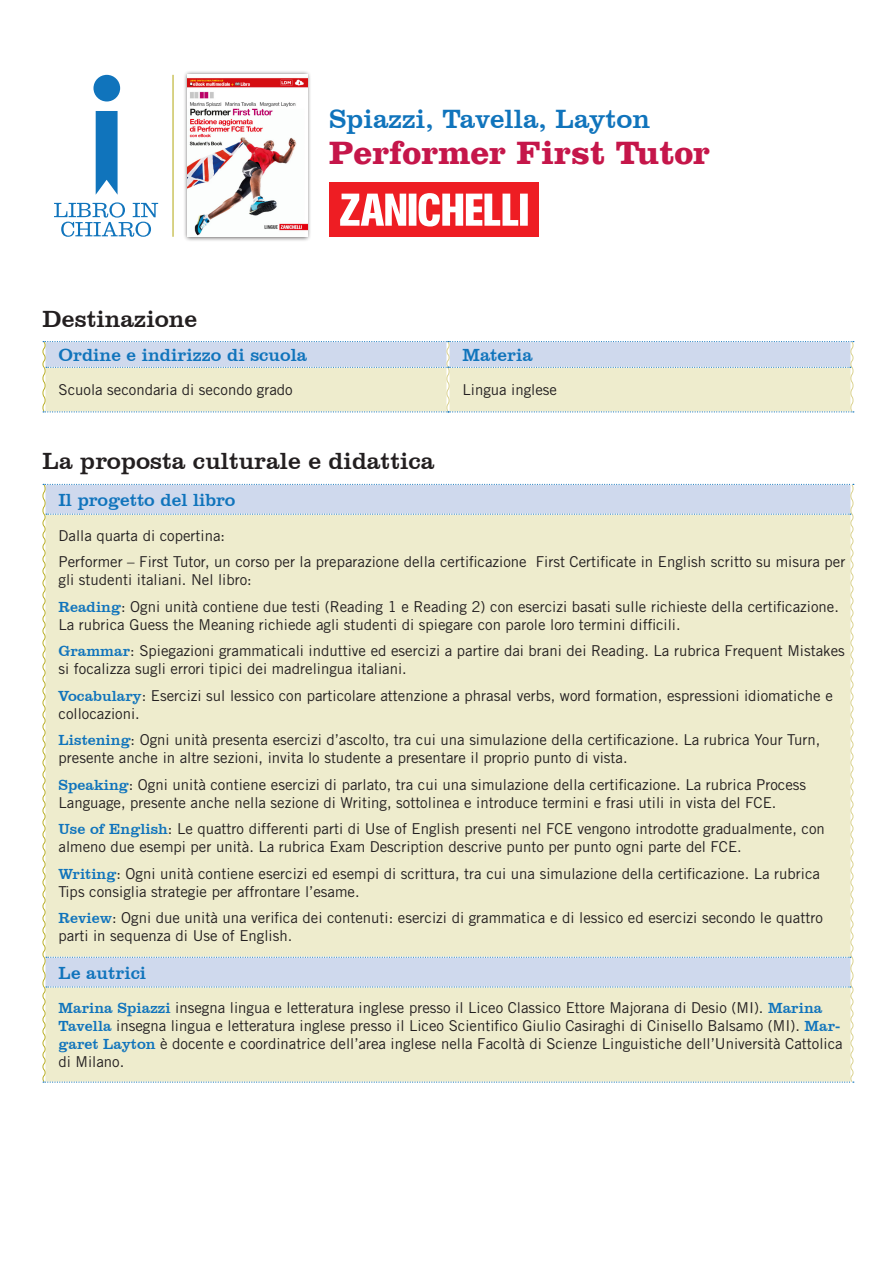
<style>
.page{position:relative;width:893px;height:1263px;background:#fff}
.page>*{position:absolute;margin:0;border:0;box-sizing:border-box;transform-origin:0 0}
.t1{font:700 33.9px "Clarendon LT";color:#c5164a}
.t2{font:27.15px "Clarendon BT";color:#1074bc}
.t3{font:24px "Clarendon BT";color:#231f20}
.t4{font:18px "Clarendon BT";color:#1074bc}
.t5{font:15px/18px "Trade Gothic LT Std";color:#231f20}
.s1{font-family:"Clarendon BT";color:#1074bc}
</style>
<div class="page">
<svg style="left:42px;top:341px;width:812px;height:71px;background:#e0e4d9"></svg>
<svg style="left:42px;top:484px;width:812px;height:599px;background:#eae9d0"></svg>
<hr style="left:172px;top:75px;width:2px;height:162px;background:#bbb12a">
<svg style="left:96px;top:111px;width:22px;height:84px;background:#2a83c3"></svg>
<div style="left:93px;top:75px;width:27px;height:26px;background:#1074bc;border-radius:50%"></div>
<svg style="left:54px;top:202px;width:104px;height:35px"></svg>
<div style="left:183px;top:70px;width:129px;height:171px;background:#231f20;opacity:.75"></div>
<img style="left:188px;top:75px;width:119px;height:162px">
<div style="left:329px;top:182px;width:210px;height:55px;background:#ee1d23"></div>
<svg style="left:340px;top:193px;width:188px;height:33px"></svg>
<p class="t2" style="left:329px;top:102px;width:323px">Spiazzi, Tavella, Layton</p>
<p class="t1" style="left:329px;top:132px;width:383px">Performer First Tutor</p>
<p class="t3" style="left:43px;top:303px;width:156px">Destinazione</p>
<p class="t4" style="left:59px;top:344px;width:250px">Ordine e indirizzo di scuola</p>
<p class="t4" style="left:462px;top:344px;width:72px">Materia</p>
<p class="t5" style="left:59px;top:380px;width:236px">Scuola secondaria di secondo grado</p>
<p class="t5" style="left:462px;top:380px;width:96px">Lingua inglese</p>
<p class="t3" style="left:43px;top:446px;width:393px">La proposta culturale e didattica</p>
<p class="t4" style="left:59px;top:489px;width:178px">Il progetto del libro</p>
<p class="t5" style="left:59px;top:526px;width:168px">Dalla quarta di copertina:</p>
<p class="t5" style="left:59px;top:553px;width:788px">Performer – First Tutor, un corso per la preparazione della certificazione First Certificate in English scritto su misura per gli studenti italiani. Nel libro:</p>
<p class="t5" style="left:59px;top:597px;width:782px"><span class="s1">Reading</span>: Ogni unità contiene due testi (Reading 1 e Reading 2) con esercizi basati sulle richieste della certificazione.<br>La rubrica Guess the Meaning richiede agli studenti di spiegare con parole loro termini difficili.</p>
<p class="t5" style="left:59px;top:642px;width:788px"><span class="s1">Grammar</span>: Spiegazioni grammaticali induttive ed esercizi a partire dai brani dei Reading. La rubrica Frequent Mistakes si focalizza sugli errori tipici dei madrelingua italiani.</p>
<p class="t5" style="left:59px;top:686px;width:776px"><span class="s1">Vocabulary</span>: Esercizi sul lessico con particolare attenzione a phrasal verbs, word formation, espressioni idiomatiche e collocazioni.</p>
<p class="t5" style="left:59px;top:731px;width:763px"><span class="s1">Listening</span>: Ogni unità presenta esercizi d’ascolto, tra cui una simulazione della certificazione. La rubrica Your Turn, presente anche in altre sezioni, invita lo studente a presentare il proprio punto di vista.</p>
<p class="t5" style="left:59px;top:775px;width:749px"><span class="s1">Speaking</span>: Ogni unità contiene esercizi di parlato, tra cui una simulazione della certificazione. La rubrica Process<br>Language, presente anche nella sezione di Writing, sottolinea e introduce termini e frasi utili in vista del FCE.</p>
<p class="t5" style="left:59px;top:820px;width:768px"><span class="s1">Use of English</span>: Le quattro differenti parti di Use of English presenti nel FCE vengono introdotte gradualmente, con almeno due esempi per unità. La rubrica Exam Description descrive punto per punto ogni parte del FCE.</p>
<p class="t5" style="left:59px;top:864px;width:763px"><span class="s1">Writing</span>: Ogni unità contiene esercizi ed esempi di scrittura, tra cui una simulazione della certificazione. La rubrica<br>Tips consiglia strategie per affrontare l’esame.</p>
<p class="t5" style="left:59px;top:909px;width:766px"><span class="s1">Review</span>: Ogni due unità una verifica dei contenuti: esercizi di grammatica e di lessico ed esercizi secondo le quattro parti in sequenza di Use of English.</p>
<p class="t4" style="left:59px;top:962px;width:89px">Le autrici</p>
<p class="t5" style="left:59px;top:999px;width:786px"><span class="s1">Marina Spiazzi</span> insegna lingua e letteratura inglese presso il Liceo Classico Ettore Majorana di Desio (MI). <span class="s1">Marina Tavella</span> insegna lingua e letteratura inglese presso il Liceo Scientifico Giulio Casiraghi di Cinisello Balsamo (MI). <span class="s1">Mar&shy;garet Layton</span> è docente e coordinatrice dell’area inglese nella Facoltà di Scienze Linguistiche dell’Università Cattolica di Milano.</p>
</div>
